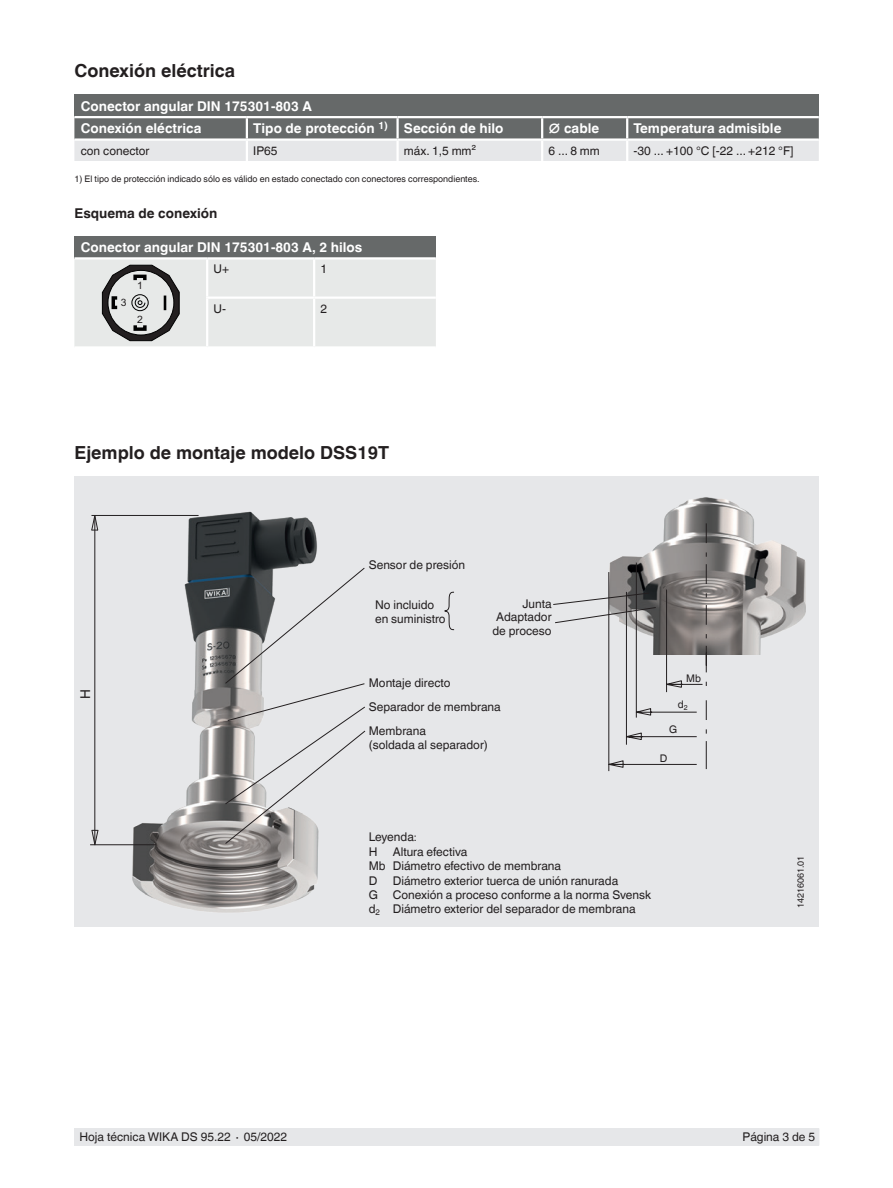
<style>
.page{position:relative;width:893px;height:1188px;background:#fff}
.page>*{position:absolute;margin:0;border:0;box-sizing:border-box;transform-origin:0 0}
.t1{font:700 18px "Helvetica World";color:#231f20}
.t2{font:700 13.5px/22.5px "Helvetica World";color:#fff}
.t3{font:700 13.5px "Helvetica World";color:#231f20}
.t4{font:13.5px "Helvetica World";color:#231f20}
.t5{font:12px/14.2px "Helvetica World";color:#231f20}
.t6{font:10.5px "Helvetica World";color:#231f20}
.t7{font:10.2px "Arial";color:#231f20}
.t8{font:9px "Helvetica World";color:#231f20}
.s1{font-size:10.5px}
</style>
<div class="page">
<div style="left:75px;top:1128px;width:744px;height:17px;background:#e6e7e9"></div>
<div style="left:74px;top:476px;width:745px;height:451px;background:#e6e7e9"></div>
<img style="left:665px;top:497px;width:140px;height:157px">
<svg style="left:553px;top:516px;width:154px;height:255px"></svg>
<img style="left:106px;top:511px;width:212px;height:402px">
<svg style="left:444px;top:592px;width:11px;height:38px"></svg>
<svg style="left:225px;top:567px;width:141px;height:277px"></svg>
<hr style="left:95px;top:516px;width:1px;height:328px;background:#231f20">
<svg style="left:91px;top:516px;width:7px;height:15px"></svg>
<svg style="left:91px;top:830px;width:8px;height:14px"></svg>
<hr style="left:90px;top:844px;width:66px;height:1px;background:#231f20">
<hr style="left:91px;top:515px;width:108px;height:1px;background:#231f20">
<div style="left:74px;top:95px;width:745px;height:22px;background:#666969"></div>
<svg style="left:74px;top:118px;width:745px;height:43px;background:#a7a9aa"></svg>
<hr style="left:246px;top:118px;width:2px;height:20px;background:#fff">
<hr style="left:74px;top:116px;width:173px;height:2px;background:#fff">
<hr style="left:247px;top:116px;width:151px;height:2px;background:#fff">
<hr style="left:398px;top:116px;width:144px;height:2px;background:#fff">
<hr style="left:542px;top:116px;width:85px;height:2px;background:#fff">
<hr style="left:627px;top:116px;width:192px;height:2px;background:#fff">
<hr style="left:74px;top:138px;width:173px;height:3px;background:#fff">
<hr style="left:247px;top:138px;width:151px;height:3px;background:#fff">
<hr style="left:398px;top:138px;width:144px;height:3px;background:#fff">
<hr style="left:542px;top:138px;width:85px;height:3px;background:#fff">
<hr style="left:627px;top:138px;width:192px;height:3px;background:#fff">
<hr style="left:396px;top:118px;width:3px;height:20px;background:#fff">
<hr style="left:541px;top:118px;width:2px;height:20px;background:#fff">
<hr style="left:626px;top:118px;width:2px;height:20px;background:#fff">
<hr style="left:246px;top:141px;width:2px;height:20px;background:#fff">
<hr style="left:396px;top:141px;width:3px;height:20px;background:#fff">
<hr style="left:541px;top:141px;width:2px;height:20px;background:#fff">
<hr style="left:626px;top:141px;width:2px;height:20px;background:#fff">
<div style="left:74px;top:236px;width:362px;height:22px;background:#666969"></div>
<hr style="left:74px;top:257px;width:133px;height:3px;background:#fff">
<hr style="left:207px;top:257px;width:107px;height:3px;background:#fff">
<hr style="left:314px;top:257px;width:122px;height:3px;background:#fff">
<svg style="left:74px;top:258px;width:362px;height:88px;background:#dbdddc"></svg>
<h1 class="t1" style="left:74px;top:60px;width:162px">Conexión eléctrica</h1>
<p class="t2" style="left:81px;top:95px;width:233px">Conector angular DIN 175301-803 A<br>Conexión eléctrica</p>
<p class="t2" style="left:253px;top:117px;width:252px">Tipo de protección <sup>1)</sup> Sección de hilo</p>
<p class="t2" style="left:549px;top:117px;width:52px">∅ cable</p>
<p class="t2" style="left:634px;top:117px;width:149px">Temperatura admisible</p>
<p class="t5" style="left:81px;top:143px;width:70px">con conector</p>
<p class="t5" style="left:253px;top:143px;width:26px">IP65</p>
<p class="t5" style="left:404px;top:143px;width:74px">máx. 1,5 mm²</p>
<p class="t5" style="left:548px;top:143px;width:53px">6 ... 8 mm</p>
<p class="t5" style="left:634px;top:143px;width:161px">-30 ... +100 °C [-22 ... +212 °F]</p>
<p class="t8" style="left:74px;top:174px;width:407px">1) El tipo de protección indicado sólo es válido en estado conectado con conectores correspondientes.</p>
<p class="t3" style="left:74px;top:205px;width:145px">Esquema de conexión</p>
<p class="t2" style="left:81px;top:236px;width:283px">Conector angular DIN 175301-803 A, 2 hilos</p>
<p class="t7" style="left:137px;top:279px;width:7px">1</p>
<p class="t7" style="left:137px;top:313px;width:7px">2</p>
<p class="t5" style="left:214px;top:262px;width:17px">U+</p>
<p class="t5" style="left:320px;top:262px;width:8px">1</p>
<p class="t5" style="left:214px;top:301px;width:14px">U-</p>
<p class="t5" style="left:320px;top:301px;width:8px">2</p>
<p class="t7" style="left:121px;top:295px;width:7px">3</p>
<h1 class="t1" style="left:74px;top:443px;width:316px">Ejemplo de montaje modelo DSS19T</h1>
<p class="t4" style="left:78px;top:699px;width:11px;rotate:-90deg">H</p>
<p class="t5" style="left:369px;top:558px;width:98px">Sensor de presión</p>
<p class="t5" style="left:375px;top:598px;width:72px;line-height:13.5px">No incluido en suministro</p>
<p class="t5" style="left:492px;top:597px;width:61px;line-height:13.5px;text-align:right">Junta<br>Adaptador de proceso</p>
<p class="t5" style="left:369px;top:671px;width:134px;line-height:24px">Montaje directo<br>Separador de membrana<br>Membrana</p>
<p class="t5" style="left:369px;top:738px;width:121px">(soldada al separador)</p>
<p class="t6" style="left:686px;top:672px;width:16px">Mb</p>
<p class="t6" style="left:678px;top:699px;width:11px">d<sub>2</sub></p>
<p class="t6" style="left:669px;top:724px;width:10px">G</p>
<p class="t6" style="left:660px;top:752px;width:9px">D</p>
<p class="t5" style="left:369px;top:830px;width:50px">Leyenda<span class="s1">:<br></span>H</p>
<p class="t5" style="left:369px;top:845px;width:194px;text-indent:24px">Altura efectiva<br>Mb Diámetro efectivo de membrana<br>D</p>
<p class="t5" style="left:369px;top:873px;width:284px;text-indent:24px">Diámetro exterior tuerca de unión ranurada<br>G Conexión a proceso conforme a la norma Svensk d<sub>2</sub> Diámetro exterior del separador de membrana</p>
<p class="t8" style="left:795px;top:908px;width:54px;rotate:-90deg">14216061.01</p>
<p class="t5" style="left:80px;top:1130px;width:209px">Hoja técnica WIKA DS 95.22 ∙ 05/2022</p>
<p class="t5" style="left:743px;top:1130px;width:74px">Página 3 de 5</p>
</div>
